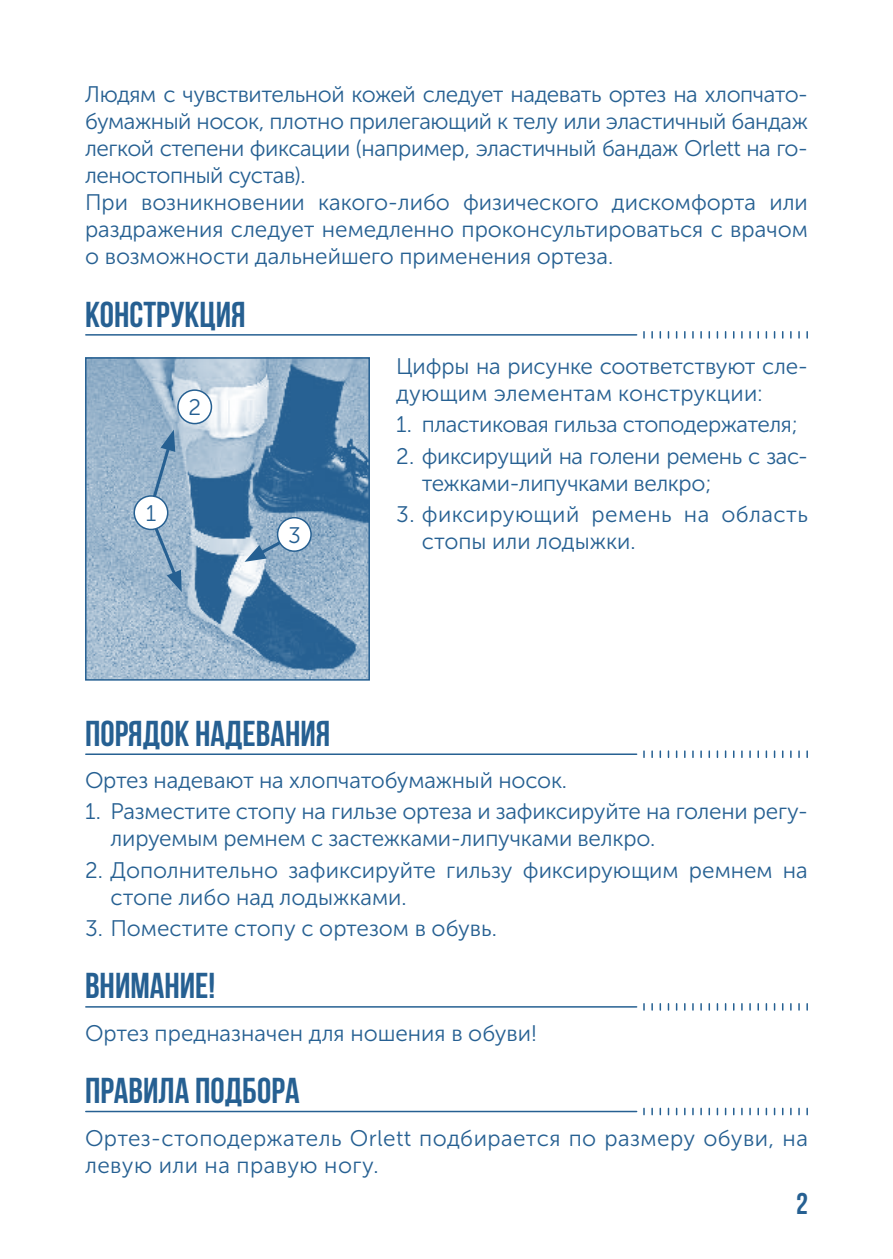
<style>
.page{position:relative;width:893px;height:1259px;background:#fff}
.page>*{position:absolute;margin:0;border:0;box-sizing:border-box;transform-origin:0 0}
.t1{font:700 36px "Bebas Neue";color:#266092}
.t2{font:700 30px "Bebas Neue";color:#266092}
.t3{font:22.5px/27px "Museo Sans Cyrl 300";letter-spacing:-.01em;color:#266092}
.t4{font:22.5px/27px "Museo Sans Cyrl 300";letter-spacing:.02em;color:#266092}
</style>
<div class="page">
<img style="left:88px;top:360px;width:279px;height:317px">
<div style="left:85px;top:357px;width:285px;height:323px;border:2px solid #266092"></div>
<svg style="left:147px;top:429px;width:35px;height:163px;background:#8caac4"></svg>
<svg style="left:244px;top:531px;width:54px;height:31px"></svg>
<div style="left:178px;top:390px;width:33px;height:33px;background:#fff;border-radius:50%"></div>
<div style="left:177px;top:389px;width:35px;height:35px;border:2px solid #266092;border-radius:50%"></div>
<div style="left:278px;top:518px;width:33px;height:33px;background:#fff;border-radius:50%"></div>
<div style="left:277px;top:517px;width:35px;height:35px;border:2px solid #266092;border-radius:50%"></div>
<div style="left:134px;top:496px;width:34px;height:33px;background:#fff;border-radius:50%"></div>
<div style="left:133px;top:495px;width:35px;height:35px;border:2px solid #266092;border-radius:50%"></div>
<hr style="left:86px;top:334px;width:551px;height:1px;background:#266092">
<svg style="left:643px;top:332px;width:2px;height:6px"></svg>
<svg style="left:651px;top:332px;width:2px;height:6px"></svg>
<svg style="left:692px;top:332px;width:2px;height:6px"></svg>
<svg style="left:700px;top:332px;width:2px;height:6px"></svg>
<svg style="left:708px;top:332px;width:2px;height:6px"></svg>
<svg style="left:741px;top:332px;width:2px;height:6px"></svg>
<svg style="left:749px;top:332px;width:2px;height:6px"></svg>
<svg style="left:757px;top:332px;width:2px;height:6px"></svg>
<svg style="left:790px;top:332px;width:2px;height:6px"></svg>
<svg style="left:798px;top:332px;width:2px;height:6px"></svg>
<svg style="left:806px;top:332px;width:2px;height:6px"></svg>
<hr style="left:86px;top:753px;width:551px;height:2px;background:#266092">
<svg style="left:643px;top:751px;width:2px;height:6px"></svg>
<svg style="left:651px;top:751px;width:2px;height:6px"></svg>
<svg style="left:692px;top:751px;width:2px;height:6px"></svg>
<svg style="left:700px;top:751px;width:2px;height:6px"></svg>
<svg style="left:708px;top:751px;width:2px;height:6px"></svg>
<svg style="left:741px;top:751px;width:2px;height:6px"></svg>
<svg style="left:749px;top:751px;width:2px;height:6px"></svg>
<svg style="left:757px;top:751px;width:2px;height:6px"></svg>
<svg style="left:790px;top:751px;width:2px;height:6px"></svg>
<svg style="left:798px;top:751px;width:2px;height:6px"></svg>
<svg style="left:806px;top:751px;width:2px;height:6px"></svg>
<hr style="left:86px;top:1006px;width:551px;height:1px;background:#266092">
<svg style="left:643px;top:1003px;width:2px;height:7px"></svg>
<svg style="left:651px;top:1003px;width:2px;height:7px"></svg>
<svg style="left:692px;top:1003px;width:2px;height:7px"></svg>
<svg style="left:700px;top:1003px;width:2px;height:7px"></svg>
<svg style="left:708px;top:1003px;width:2px;height:7px"></svg>
<svg style="left:741px;top:1003px;width:2px;height:7px"></svg>
<svg style="left:749px;top:1003px;width:2px;height:7px"></svg>
<svg style="left:757px;top:1003px;width:2px;height:7px"></svg>
<svg style="left:790px;top:1003px;width:2px;height:7px"></svg>
<svg style="left:798px;top:1003px;width:2px;height:7px"></svg>
<svg style="left:806px;top:1003px;width:2px;height:7px"></svg>
<hr style="left:86px;top:1110px;width:551px;height:2px;background:#266092">
<svg style="left:643px;top:1108px;width:2px;height:6px"></svg>
<svg style="left:651px;top:1108px;width:2px;height:6px"></svg>
<svg style="left:692px;top:1108px;width:2px;height:6px"></svg>
<svg style="left:700px;top:1108px;width:2px;height:6px"></svg>
<svg style="left:708px;top:1108px;width:2px;height:6px"></svg>
<svg style="left:741px;top:1108px;width:2px;height:6px"></svg>
<svg style="left:749px;top:1108px;width:2px;height:6px"></svg>
<svg style="left:757px;top:1108px;width:2px;height:6px"></svg>
<svg style="left:790px;top:1108px;width:2px;height:6px"></svg>
<svg style="left:798px;top:1108px;width:2px;height:6px"></svg>
<svg style="left:806px;top:1108px;width:2px;height:6px"></svg>
<p class="t3" style="left:85px;top:81px;width:724px">Людям с чувствительной кожей следует надевать ортез на хлопчато&shy;бумажный носок, плотно прилегающий к телу или эластичный бандаж легкой степени фиксации (например, эластичный бандаж Orlett на го&shy;леностопный сустав).<br>При возникновении какого-либо физического дискомфорта или раздражения следует немедленно проконсультироваться с врачом о возможности дальнейшего применения ортеза.</p>
<h1 class="t1" style="left:85px;top:294px;width:162px">Конструкция</h1>
<p class="t3" style="left:188px;top:394px;width:14px">2</p>
<p class="t3" style="left:146px;top:500px;width:12px">1</p>
<p class="t3" style="left:288px;top:521px;width:14px">3</p>
<p class="t3" style="left:396px;top:353px;width:413px">Цифры на рисунке соответствуют сле&shy;дующим элементам конструкции:</p>
<p class="t3" style="left:396px;top:411px;width:403px">1. пластиковая гильза стоподержателя;</p>
<p class="t3" style="left:422px;top:442px;width:388px;text-indent:-26px">2. фиксирущий на голени ремень с зас&shy;тежками-липучками велкро;</p>
<p class="t4" style="left:422px;top:501px;width:388px;text-indent:-26px">3. фиксирующий ремень на область стопы или лодыжки.</p>
<h1 class="t1" style="left:85px;top:713px;width:247px">Порядок надевания</h1>
<p class="t3" style="left:85px;top:767px;width:484px">Ортез надевают на хлопчатобумажный носок.</p>
<p class="t3" style="left:111px;top:798px;width:699px;text-indent:-26px">1. Разместите стопу на гильзе ортеза и зафиксируйте на голени регу&shy;лируемым ремнем с застежками-липучками велкро.</p>
<p class="t3" style="left:111px;top:856px;width:699px;text-indent:-26px">2. Дополнительно зафиксируйте гильзу фиксирующим ремнем на стопе либо над лодыжками.</p>
<p class="t3" style="left:85px;top:915px;width:413px">3. Поместите стопу с ортезом в обувь.</p>
<h1 class="t1" style="left:85px;top:966px;width:132px">ВНИМАНИЕ!</h1>
<p class="t3" style="left:85px;top:1019px;width:454px">Ортез предназначен для ношения в обуви!</p>
<h1 class="t1" style="left:85px;top:1071px;width:216px">Правила подбора</h1>
<p class="t4" style="left:85px;top:1124px;width:724px">Ортез-стоподержатель Orlett подбирается по размеру обуви, на левую или на правую ногу.</p>
<h2 class="t2" style="left:796px;top:1187px;width:13px">2</h2>
</div>
